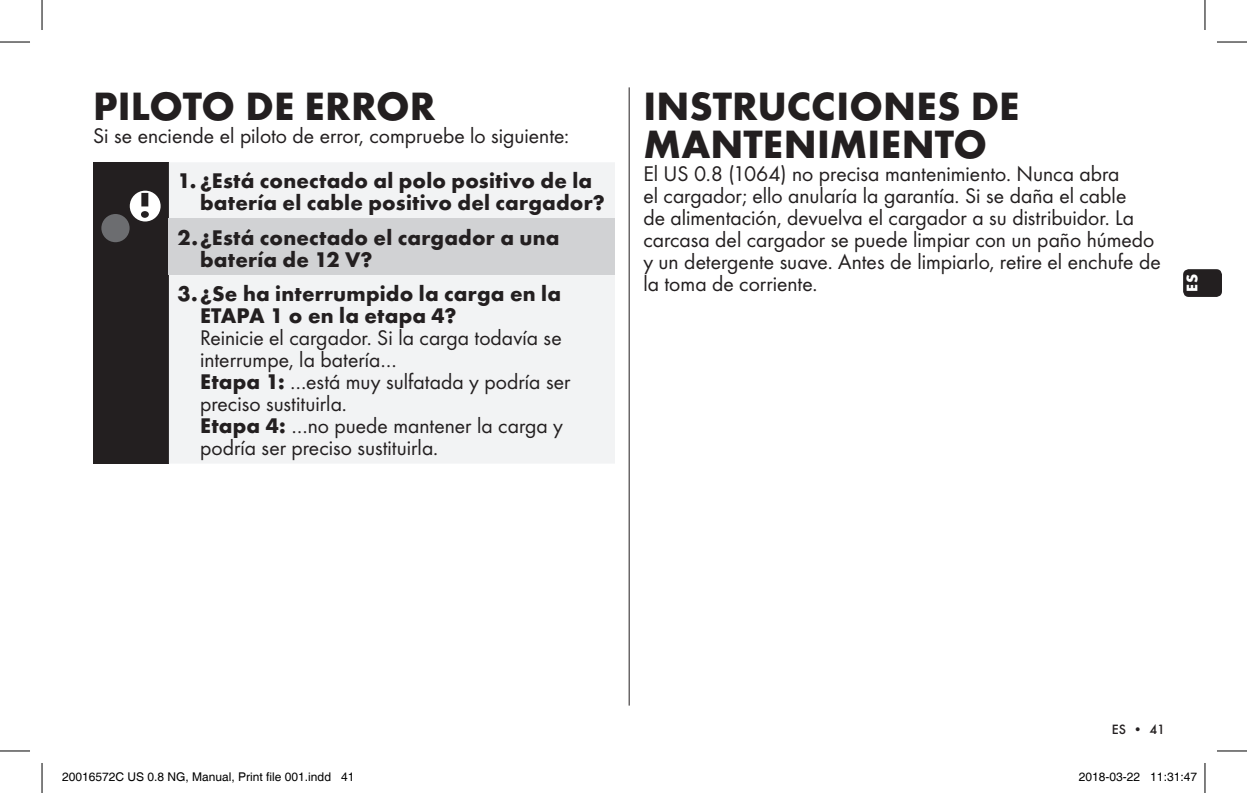
<style>
.page{position:relative;width:1247px;height:793px;background:#fff}
.page>*{position:absolute;margin:0;border:0;box-sizing:border-box;transform-origin:0 0}
.t1{font:700 41px/38px "Futura";color:#231f20}
.t2{font:22px/22px "Futura Boo";color:#231f20}
.t3{font:700 22px/22px "Futura";letter-spacing:.01em;color:#231f20}
.t4{font:700 16px "Futura";color:#fff}
.t5{font:500 14px "Futura";color:#231f20}
.t6{font:12px "Helvetica";color:#000}
.s1{font-family:"Futura";font-weight:700}
</style>
<div class="page">
<div style="left:1182px;top:269px;width:39px;height:28px;background:#231f20;border-radius:6px"></div>
<div style="left:93px;top:162px;width:76px;height:301px;background:#231f20"></div>
<div style="left:169px;top:163px;width:446px;height:300px;background:#f2f3f4"></div>
<div style="left:169px;top:219px;width:446px;height:56px;background:#d1d2d4"></div>
<div style="left:101px;top:214px;width:29px;height:28px;background:#6c6d70;border-radius:50%"></div>
<svg style="left:130px;top:191px;width:31px;height:30px"></svg>
<hr style="left:628px;top:87px;width:1px;height:618px;background:#231f20">
<hr style="left:0;top:42px;width:30px;height:1px;background:#000">
<hr style="left:1216px;top:42px;width:30px;height:1px;background:#000">
<hr style="left:0;top:750px;width:30px;height:1px;background:#000">
<hr style="left:1216px;top:750px;width:30px;height:1px;background:#000">
<hr style="left:42px;top:0;width:1px;height:30px;background:#000">
<hr style="left:42px;top:763px;width:1px;height:30px;background:#000">
<hr style="left:1204px;top:0;width:1px;height:30px;background:#000">
<hr style="left:1204px;top:763px;width:1px;height:30px;background:#000">
<h1 class="t1" style="left:93px;top:86px;width:344px">PILOTO DE ERROR</h1>
<p class="t2" style="left:93px;top:124px;width:477px">Si se enciende el piloto de error, compruebe lo siguiente:</p>
<p class="t3" style="left:200px;top:169px;width:406px;text-indent:-23px">1. ¿Está conectado al polo positivo de la batería el cable positivo del cargador?</p>
<p class="t3" style="left:200px;top:226px;width:361px;text-indent:-23px">2.¿Está conectado el cargador a una batería de 12 V?</p>
<p class="t3" style="left:200px;top:282px;width:362px;text-indent:-23px">3.¿Se ha interrumpido la carga en la<br>ETAPA 1 o en la etapa 4?</p>
<p class="t2" style="left:200px;top:326px;width:372px">Reinicie el cargador. Si la carga todavía se interrumpe, la batería…<br><span class="s1">Etapa 1:</span> …está muy sulfatada y podría ser preciso sustituirla.<br><span class="s1">Etapa 4:</span> …no puede mantener la carga y podría ser preciso sustituirla.</p>
<h1 class="t1" style="left:643px;top:86px;width:377px">INSTRUCCIONES DE<br>MANTENIMIENTO</h1>
<p class="t2" style="left:643px;top:162px;width:519px">El US 0.8 (1064) no precisa mantenimiento. Nunca abra<br>el cargador; ello anularía la garantía. Si se daña el cable<br>de alimentación, devuelva el cargador a su distribuidor. La carcasa del cargador se puede limpiar con un paño húmedo y un detergente suave. Antes de limpiarlo, retire el enchufe de la toma de corriente.</p>
<p class="t4" style="left:1181px;top:292px;width:19px;rotate:-90deg">ES</p>
<p class="t5" style="left:1111px;top:721px;width:55px">ES • 41</p>
<p class="t6" style="left:62px;top:770px;width:294px">20016572C US 0.8 NG, Manual, Print file 001.indd 41</p>
<p class="t6" style="left:1078px;top:770px;width:120px">2018-03-22 11:31:47</p>
</div>
